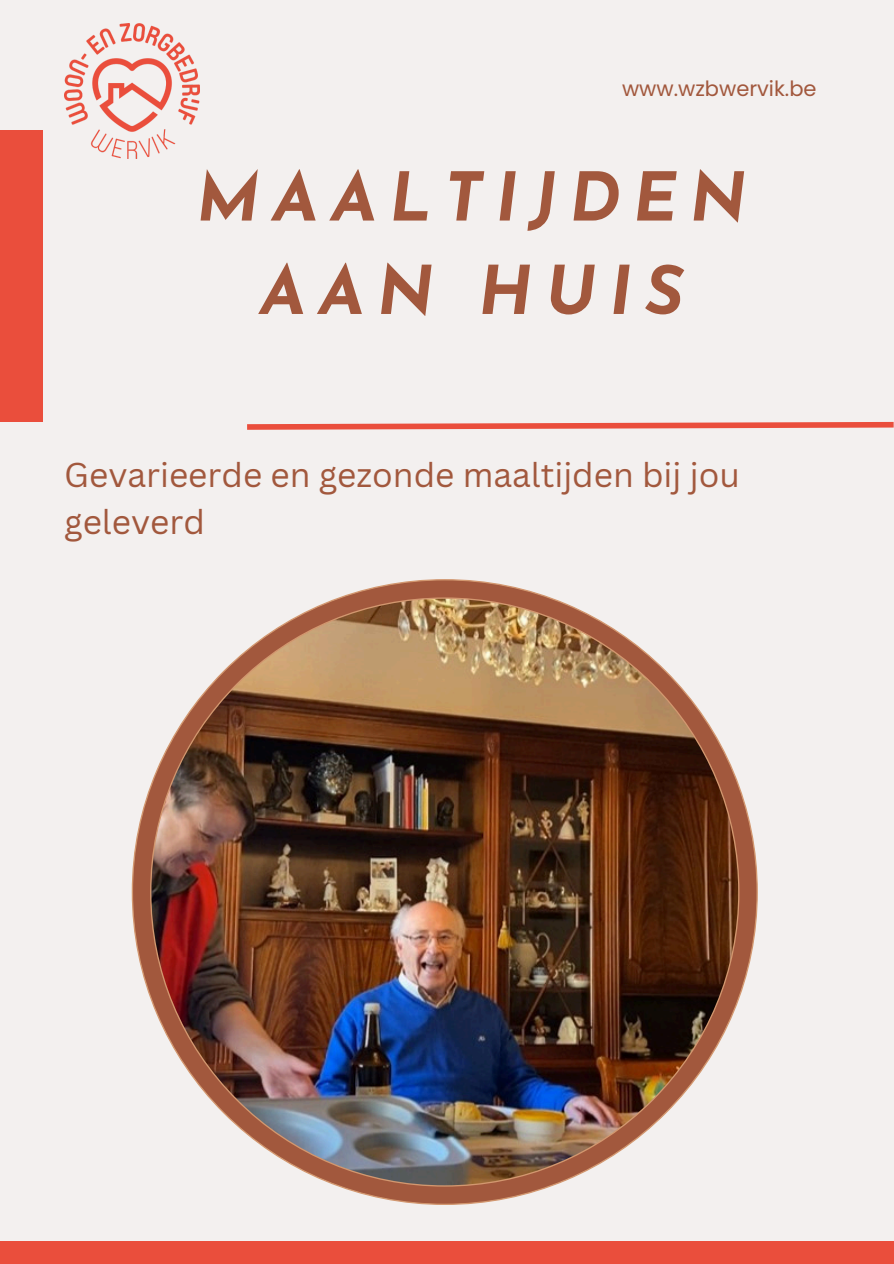
<style>
.page{position:relative;width:894px;height:1264px;background:#fff}
.page>*{position:absolute;margin:0;border:0;box-sizing:border-box;transform-origin:0 0}
.t1{font:italic 700 67.05px/93.3px "Josefin Sans";letter-spacing:.18em;color:#a2583d;text-align:center}
.t2{font:33.45px/46.7px "Canva Sans";color:#a2583d}
.t3{font:21px "Poppins";color:#a2583d}
</style>
<div class="page">
<div style="left:0;top:0;width:893px;height:1263px;background:#f3f0ef"></div>
<div style="left:0;top:1240px;width:893px;height:23px;background:#ea4e3c"></div>
<svg style="left:247px;top:421px;width:646px;height:9px"></svg>
<div style="left:0;top:130px;width:43px;height:292px;background:#ea4e3c"></div>
<img style="left:64px;top:23px;width:135px;height:135px">
<img style="left:132px;top:579px;width:625px;height:625px">
<p class="t3" style="left:622px;top:74px;width:196px">www.wzbwervik.be</p>
<p class="t1" style="left:196px;top:157px;width:551px">MAALTIJDEN<br>AAN HUIS</p>
<h1 class="t2" style="left:64px;top:451px;width:677px">Gevarieerde en gezonde maaltijden bij jou geleverd</h1>
</div>
